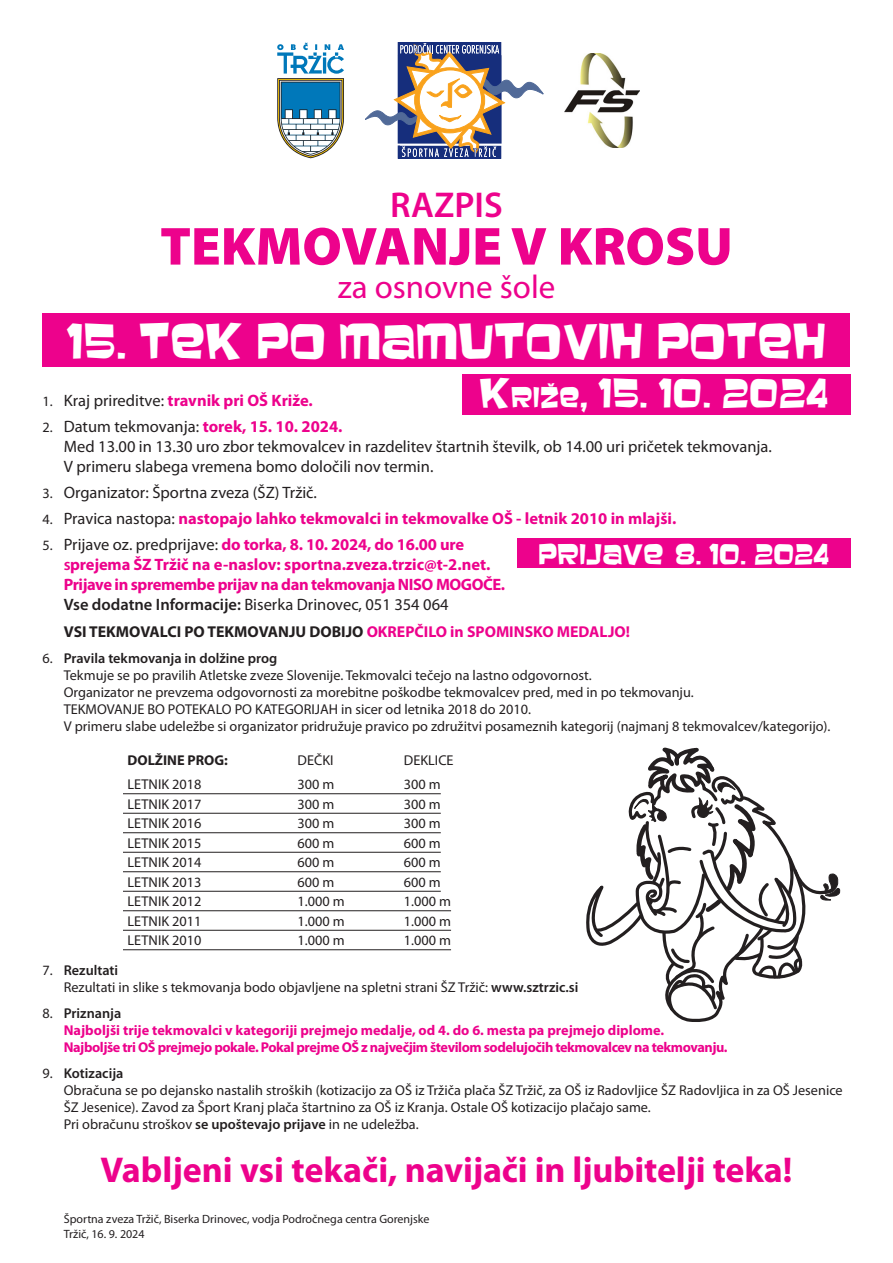
<style>
.page{position:relative;width:893px;height:1263px;background:#fff}
.page>*{position:absolute;margin:0;border:0;box-sizing:border-box;transform-origin:0 0}
.t1{font:900 54px "Myriad Pro";color:#ed028c}
.t2{font:43.5px "Baveuse";color:#fff}
.t3{font:700 36px "Myriad Pro";letter-spacing:-.005em;color:#ed028c}
.t4{font:36px "Baveuse";color:#fff}
.t5{font:600 36px "Myriad Pro";color:#ed028c}
.t6{font:33px "Myriad Pro";color:#ed028c}
.t7{font:25.5px "Baveuse";color:#fff}
.t8{font:700 16.5px/19.8px "Myriad Pro";letter-spacing:-.005em;color:#ed028c}
.t9{font:16.5px/19.8px "Myriad Pro";color:#231f20}
.t10{font:700 15.75px "Myriad Pro";color:#231f20}
.t11{font:14.25px/17.1px "Myriad Pro";color:#231f20}
.t12{font:700 14.25px/17.1px "Myriad Pro";letter-spacing:-.025em;color:#ed028c}
.t13{font:600 14.25px "Myriad Pro";color:#231f20}
.t14{font:700 14.25px "Myriad Pro";color:#231f20}
.t15{font:12px/14.4px "Myriad Pro";color:#231f20}
.s1{font-size:25.2px}
.s2{font-weight:400;font-size:14.25px;color:#231f20}
.s3{font-weight:400;color:#231f20}
.s4{font-size:14.25px}
.s5{font-weight:700;color:#ed028c}
.s6{font-weight:600}
.s7{font-weight:600;color:#231f20}
.s8{color:#ed028c}
.s9{font-weight:400}
</style>
<div class="page">
<hr style="left:43px;top:793px;width:398px;height:1px;background:#231f20">
<hr style="left:43px;top:813px;width:398px;height:1px;background:#231f20">
<hr style="left:43px;top:832px;width:398px;height:1px;background:#231f20">
<hr style="left:43px;top:852px;width:398px;height:1px;background:#231f20">
<hr style="left:43px;top:871px;width:398px;height:1px;background:#231f20">
<hr style="left:43px;top:891px;width:398px;height:1px;background:#231f20">
<hr style="left:43px;top:910px;width:408px;height:1px;background:#231f20">
<hr style="left:43px;top:930px;width:408px;height:1px;background:#231f20">
<hr style="left:43px;top:949px;width:408px;height:1px;background:#231f20">
<div style="left:43px;top:313px;width:807px;height:53px;background:#ed028c"></div>
<div style="left:398px;top:146px;width:103px;height:12px;border:1px solid #162e7c"></div>
<svg style="left:365px;top:43px;width:178px;height:114px"></svg>
<svg style="left:277px;top:43px;width:67px;height:115px"></svg>
<img style="left:565px;top:53px;width:75px;height:95px">
<div style="left:0;top:776px;width:122px;height:181px;background:#fff"></div>
<svg style="left:586px;top:748px;width:255px;height:274px"></svg>
<div style="left:462px;top:374px;width:388px;height:41px;background:#ed028c"></div>
<div style="left:517px;top:538px;width:333px;height:30px;background:#ed028c"></div>
<p class="t5" style="left:390px;top:182px;width:114px">RAZPIS</p>
<p class="t1" style="left:160px;top:210px;width:574px">TEKMOVANJE V KROSU</p>
<p class="t6" style="left:338px;top:266px;width:219px">za osnovne šole</p>
<p class="t2" style="left:66px;top:316px;width:762px">15. TEK PO MAMUTOVIH POTEH</p>
<p class="t4" style="left:480px;top:372px;width:350px">K<span class="s1">RIŽE</span>, 15. 10. 2024</p>
<p class="t8" style="left:43px;top:390px;width:272px"><span class="s2">1.</span> <span class="s3">Kraj prireditve:</span> travnik pri OŠ Križe.</p>
<p class="t9" style="left:64px;top:417px;width:710px;text-indent:-21px"><span class="s4">2.</span> Datum tekmovanja: <span class="s5">torek, 15. 10. 2024.<br></span>Med 13.00 in 13.30 uro zbor tekmovalcev in razdelitev štartnih številk, ob 14.00 uri pričetek tekmovanja.<br>V primeru slabega vremena bomo določili nov termin.</p>
<p class="t9" style="left:43px;top:482px;width:276px"><span class="s4">3.</span> Organizator: Športna zveza (ŠZ) Tržič.</p>
<p class="t8" style="left:43px;top:508px;width:635px"><span class="s2">4.</span> <span class="s3">Pravica nastopa:</span> nastopajo lahko tekmovalci in tekmovalke OŠ - letnik 2010 in mlajši.</p>
<p class="t8" style="left:64px;top:534px;width:443px;text-indent:-21px"><span class="s2">5.</span> <span class="s3">Prijave oz. predprijave:</span> do torka, 8. 10. 2024, do 16.00 ure <span class="s6">s</span>prejema ŠZ Tržič na e-naslov: sportna.zveza.trzic@t-2.net.<br>Prijave in spremembe prijav na dan tekmovanja NISO MOGOČE.<br><span class="s7">Vse dodatne Informacije:</span> <span class="s3">Biserka Drinovec, 051 354 064</span></p>
<p class="t10" style="left:64px;top:622px;width:568px">VSI TEKMOVALCI PO TEKMOVANJU DOBIJO <span class="s8">OKREPČILO in SPOMINSKO MEDALJO!</span></p>
<p class="t13" style="left:43px;top:649px;width:236px"><span class="s9">6.</span> Pravila tekmovanja in dolžine prog</p>
<p class="t11" style="left:64px;top:666px;width:529px">Tekmuje se po pravilih Atletske zveze Slovenije. Tekmovalci tečejo na lastno odgovornost.</p>
<p class="t11" style="left:64px;top:683px;width:631px">Organizator ne prevzema odgovornosti za morebitne poškodbe tekmovalcev pred, med in po tekmovanju.</p>
<p class="t11" style="left:64px;top:701px;width:469px">TEKMOVANJE BO POTEKALO PO KATEGORIJAH in sicer od letnika 2018 do 2010.</p>
<p class="t11" style="left:64px;top:718px;width:768px">V primeru slabe udeležbe si organizator pridružuje pravico po združitvi posameznih kategorij (najmanj 8 tekmovalcev/kategorijo).</p>
<p class="t14" style="left:128px;top:751px;width:102px">DOLŽINE PROG:</p>
<p class="t11" style="left:298px;top:752px;width:37px">DEČKI</p>
<p class="t11" style="left:404px;top:752px;width:51px">DEKLICE</p>
<p class="t11" style="left:128px;top:775px;width:75px">LETNIK 2018</p>
<p class="t11" style="left:298px;top:775px;width:38px">300 m</p>
<p class="t11" style="left:404px;top:775px;width:38px">300 m</p>
<p class="t11" style="left:128px;top:795px;width:75px">LETNIK 2017</p>
<p class="t11" style="left:298px;top:795px;width:38px">300 m</p>
<p class="t11" style="left:404px;top:795px;width:38px">300 m</p>
<p class="t11" style="left:128px;top:814px;width:75px">LETNIK 2016</p>
<p class="t11" style="left:298px;top:814px;width:38px">300 m</p>
<p class="t11" style="left:404px;top:814px;width:38px">300 m</p>
<p class="t11" style="left:128px;top:834px;width:75px">LETNIK 2015</p>
<p class="t11" style="left:298px;top:834px;width:38px">600 m</p>
<p class="t11" style="left:404px;top:834px;width:38px">600 m</p>
<p class="t11" style="left:128px;top:853px;width:75px">LETNIK 2014</p>
<p class="t11" style="left:298px;top:853px;width:38px">600 m</p>
<p class="t11" style="left:404px;top:853px;width:38px">600 m</p>
<p class="t11" style="left:128px;top:873px;width:75px">LETNIK 2013</p>
<p class="t11" style="left:298px;top:873px;width:38px">600 m</p>
<p class="t11" style="left:404px;top:873px;width:38px">600 m</p>
<p class="t11" style="left:128px;top:892px;width:75px">LETNIK 2012</p>
<p class="t11" style="left:298px;top:892px;width:49px">1.000 m</p>
<p class="t11" style="left:404px;top:892px;width:49px">1.000 m</p>
<p class="t11" style="left:128px;top:912px;width:75px">LETNIK 2011</p>
<p class="t11" style="left:298px;top:912px;width:49px">1.000 m</p>
<p class="t11" style="left:404px;top:912px;width:49px">1.000 m</p>
<p class="t11" style="left:128px;top:931px;width:75px">LETNIK 2010</p>
<p class="t11" style="left:298px;top:931px;width:49px">1.000 m</p>
<p class="t11" style="left:404px;top:931px;width:49px">1.000 m</p>
<p class="t11" style="left:64px;top:961px;width:516px;text-indent:-21px">7. <span class="s6">Rezultati<br></span>Rezultati in slike s tekmovanja bodo objavljene na spletni strani ŠZ Tržič: <span class="s6">www.sztrzic.si</span></p>
<p class="t12" style="left:64px;top:1004px;width:665px;text-indent:-21px"><span class="s3">8.</span> <span class="s7">Priznanja<br></span>Najboljši trije tekmovalci v kategoriji prejmejo medalje, od 4. do 6. mesta pa prejmejo diplome.<br>Najboljše tri OŠ prejmejo pokale. Pokal prejme OŠ z največjim številom sodelujočih tekmovalcev na tekmovanju.</p>
<p class="t13" style="left:43px;top:1064px;width:82px"><span class="s9">9.</span> Kotizacija</p>
<p class="t11" style="left:64px;top:1081px;width:780px">Obračuna se po dejansko nastalih stroških (kotizacijo za OŠ iz Tržiča plača ŠZ Tržič, za OŠ iz Radovljice ŠZ Radovljica in za OŠ Jesenice<br>ŠZ Jesenice). Zavod za Šport Kranj plača štartnino za OŠ iz Kranja. Ostale OŠ kotizacijo plačajo same.<br>Pri obračunu stroškov <span class="s6">se upoštevajo prijave</span> in ne udeležba.</p>
<p class="t3" style="left:101px;top:1146px;width:693px">Vabljeni vsi tekači, navijači in ljubitelji teka!</p>
<p class="t15" style="left:64px;top:1212px;width:367px">Športna zveza Tržič, Biserka Drinovec, vodja Področnega centra Gorenjske<br>Tržič, 16. 9. 2024</p>
<p class="t7" style="left:538px;top:540px;width:293px"><span class="s1">PRIJAVE</span> 8. 10. 2024</p>
</div>
